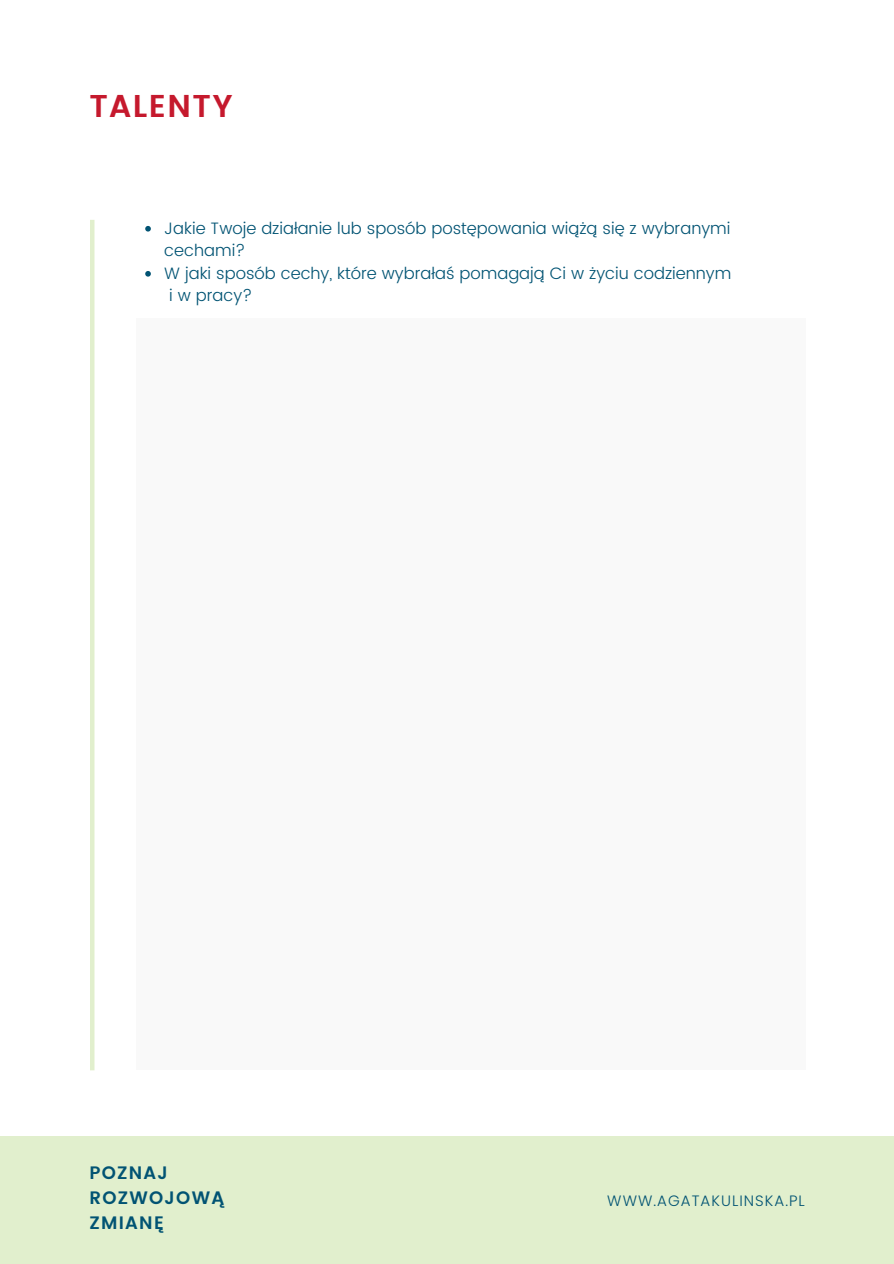
<style>
.page{position:relative;width:894px;height:1264px;background:#fff}
.page>*{position:absolute;margin:0;border:0;box-sizing:border-box;transform-origin:0 0}
.t1{font:600 31.5px "Poppins";letter-spacing:.045em;color:#c5192d}
.t2{font:600 18px "Poppins";letter-spacing:.07em;color:#015373}
.t3{font:300 16.5px/22.5px "Poppins";color:#015373}
.t4{font:300 15px "Poppins";letter-spacing:.07em;color:#015373}
</style>
<div class="page">
<div style="left:0;top:1136px;width:893px;height:127px;background:#e1efcd"></div>
<hr style="left:90px;top:220px;width:4px;height:850px;background:#e1efcd">
<div style="left:136px;top:318px;width:669px;height:751px;background:#f9f9f9"></div>
<svg style="left:145px;top:226px;width:6px;height:5px"></svg>
<svg style="left:145px;top:271px;width:6px;height:5px"></svg>
<p class="t1" style="left:89px;top:87px;width:145px">TALENTY</p>
<p class="t3" style="left:164px;top:217px;width:567px">Jakie Twoje działanie lub sposób postępowania wiążą się z wybranymi cechami?</p>
<p class="t3" style="left:164px;top:262px;width:568px">W jaki sposób cechy, które wybrałaś pomagają Ci w życiu codziennym i w pracy?</p>
<p class="t2" style="left:89px;top:1162px;width:80px">POZNAJ</p>
<p class="t2" style="left:89px;top:1187px;width:136px">ROZWOJOWĄ</p>
<p class="t2" style="left:89px;top:1212px;width:76px">ZMIANĘ</p>
<p class="t4" style="left:607px;top:1190px;width:199px">WWW.AGATAKULINSKA.PL</p>
</div>
